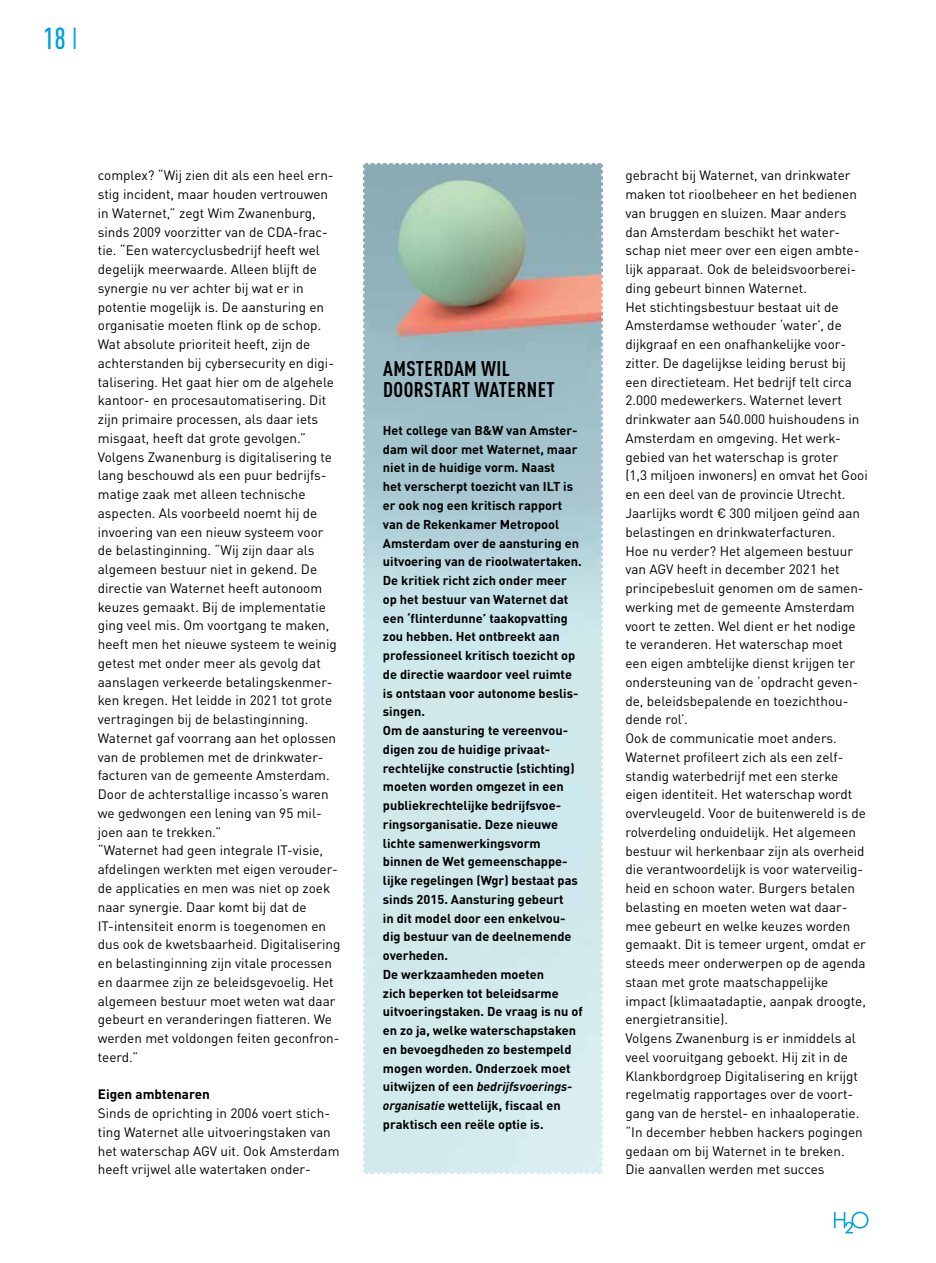
<style>
.page{position:relative;width:936px;height:1263px;background:#fff}
.page>*{position:absolute;margin:0;border:0;box-sizing:border-box;transform-origin:0 0}
.t1{font:500 condensed 30px "DIN Pro";color:#009fe3}
.t2{font:700 condensed 21px/21px "DIN Pro";letter-spacing:.02em;color:#000}
.t3{font:13.5px/18.8px "DIN Pro";color:#000}
.t4{font:700 13.5px "DIN Pro";color:#000}
.t5{font:700 12.75px/18.8px "DIN Pro";color:#000}
.s1{font-weight:400}
.s2{font-style:italic}
</style>
<div class="page">
<svg style="left:833px;top:1212px;width:35px;height:21px"></svg>
<svg style="left:363px;top:163px;width:240px;height:1011px"></svg>
<h1 class="t1" style="left:43px;top:16px;width:36px">18 <span class="s1">I</span></h1>
<p class="t3" style="left:98px;top:165px;width:244px">complex? “Wij zien dit als een heel ern&shy;stig incident, maar houden vertrouwen in Waternet,” zegt Wim Zwanenburg, sinds 2009 voorzitter van de CDA-frac&shy;tie. “Een watercyclusbedrijf heeft wel degelijk meerwaarde. Alleen blijft de synergie nu ver achter bij wat er in potentie mogelijk is. De aansturing en organisatie moeten flink op de schop.<br>Wat absolute prioriteit heeft, zijn de achterstanden bij cybersecurity en digi&shy;talisering. Het gaat hier om de algehele kantoor- en procesautomatisering. Dit zijn primaire processen, als daar iets misgaat, heeft dat grote gevolgen.” Volgens Zwanenburg is digitalisering te lang beschouwd als een puur bedrijfs&shy;matige zaak met alleen technische aspecten. Als voorbeeld noemt hij de invoering van een nieuw systeem voor de belastinginning. “Wij zijn daar als algemeen bestuur niet in gekend. De directie van Waternet heeft autonoom keuzes gemaakt. Bij de implementatie ging veel mis. Om voortgang te maken, heeft men het nieuwe systeem te weinig getest met onder meer als gevolg dat aanslagen verkeerde betalingskenmer&shy;ken kregen. Het leidde in 2021 tot grote vertragingen bij de belastinginning.<br>Waternet gaf voorrang aan het oplossen van de problemen met de drinkwater&shy;facturen van de gemeente Amsterdam.<br>Door de achterstallige incasso’s waren we gedwongen een lening van 95 mil&shy;joen aan te trekken.”<br>“Waternet had geen integrale IT-visie, afdelingen werkten met eigen verouder&shy;de applicaties en men was niet op zoek naar synergie. Daar komt bij dat de IT-intensiteit enorm is toegenomen en dus ook de kwetsbaarheid. Digitalisering en belastinginning zijn vitale processen en daarmee zijn ze beleidsgevoelig. Het algemeen bestuur moet weten wat daar gebeurt en veranderingen fiatteren. We werden met voldongen feiten geconfron&shy;teerd.”</p>
<p class="t4" style="left:98px;top:1083px;width:114px">Eigen ambtenaren</p>
<p class="t3" style="left:98px;top:1102px;width:243px">Sinds de oprichting in 2006 voert stich&shy;ting Waternet alle uitvoeringstaken van het waterschap AGV uit. Ook Amsterdam heeft vrijwel alle watertaken onder-</p>
<h2 class="t2" style="left:383px;top:357px;width:173px">AMSTERDAM WIL<br>DOORSTART WATERNET</h2>
<p class="t5" style="left:383px;top:419px;width:201px">Het college van B&amp;W van Amster&shy;dam wil door met Waternet, maar niet in de huidige vorm. Naast<br>het verscherpt toezicht van ILT is er ook nog een kritisch rapport van de Rekenkamer Metropool<br>Amsterdam over de aansturing en uitvoering van de rioolwatertaken.<br>De kritiek richt zich onder meer op het bestuur van Waternet dat een ‘flinterdunne’ taakopvatting zou hebben. Het ontbreekt aan professioneel kritisch toezicht op de directie waardoor veel ruimte is ontstaan voor autonome beslis&shy;singen.<br>Om de aansturing te vereenvou&shy;digen zou de huidige privaat&shy;rechtelijke constructie (stichting) moeten worden omgezet in een publiekrechtelijke bedrijfsvoe&shy;ringsorganisatie. Deze nieuwe lichte samenwerkingsvorm binnen de Wet gemeenschappe&shy;lijke regelingen (Wgr) bestaat pas sinds 2015. Aansturing gebeurt<br>in dit model door een enkelvou&shy;dig bestuur van de deelnemende overheden.<br>De werkzaamheden moeten<br>zich beperken tot beleidsarme uitvoeringstaken. De vraag is nu of en zo ja, welke waterschapstaken en bevoegdheden zo bestempeld mogen worden. Onderzoek moet uitwijzen of een <span class="s2">bedrijfsvoerings&shy;organisatie</span> wettelijk, fiscaal en praktisch een reële optie is.</p>
<p class="t3" style="left:625px;top:165px;width:244px">gebracht bij Waternet, van drinkwater maken tot rioolbeheer en het bedienen van bruggen en sluizen. Maar anders dan Amsterdam beschikt het water&shy;schap niet meer over een eigen ambte&shy;lijk apparaat. Ook de beleidsvoorberei&shy;ding gebeurt binnen Waternet.<br>Het stichtingsbestuur bestaat uit de Amsterdamse wethouder ‘water’, de dijkgraaf en een onafhankelijke voor&shy;zitter. De dagelijkse leiding berust bij een directieteam. Het bedrijf telt circa 2.000 medewerkers. Waternet levert drinkwater aan 540.000 huishoudens in Amsterdam en omgeving. Het werk&shy;gebied van het waterschap is groter<br>(1,3 miljoen inwoners) en omvat het Gooi en een deel van de provincie Utrecht.<br>Jaarlijks wordt € 300 miljoen geïnd aan belastingen en drinkwaterfacturen.<br>Hoe nu verder? Het algemeen bestuur van AGV heeft in december 2021 het principebesluit genomen om de samen&shy;werking met de gemeente Amsterdam voort te zetten. Wel dient er het nodige te veranderen. Het waterschap moet een eigen ambtelijke dienst krijgen ter ondersteuning van de ‘opdracht geven&shy;de, beleidsbepalende en toezichthou&shy;dende rol’.<br>Ook de communicatie moet anders.<br>Waternet profileert zich als een zelf&shy;standig waterbedrijf met een sterke eigen identiteit. Het waterschap wordt overvleugeld. Voor de buitenwereld is de rolverdeling onduidelijk. Het algemeen bestuur wil herkenbaar zijn als overheid die verantwoordelijk is voor waterveilig&shy;heid en schoon water. Burgers betalen belasting en moeten weten wat daar&shy;mee gebeurt en welke keuzes worden gemaakt. Dit is temeer urgent, omdat er steeds meer onderwerpen op de agenda staan met grote maatschappelijke impact (klimaatadaptie, aanpak droogte, energietransitie).<br>Volgens Zwanenburg is er inmiddels al veel vooruitgang geboekt. Hij zit in de Klankbordgroep Digitalisering en krijgt regelmatig rapportages over de voort&shy;gang van de herstel- en inhaaloperatie. “In december hebben hackers pogingen gedaan om bij Waternet in te breken.<br>Die aanvallen werden met succes</p>
</div>
